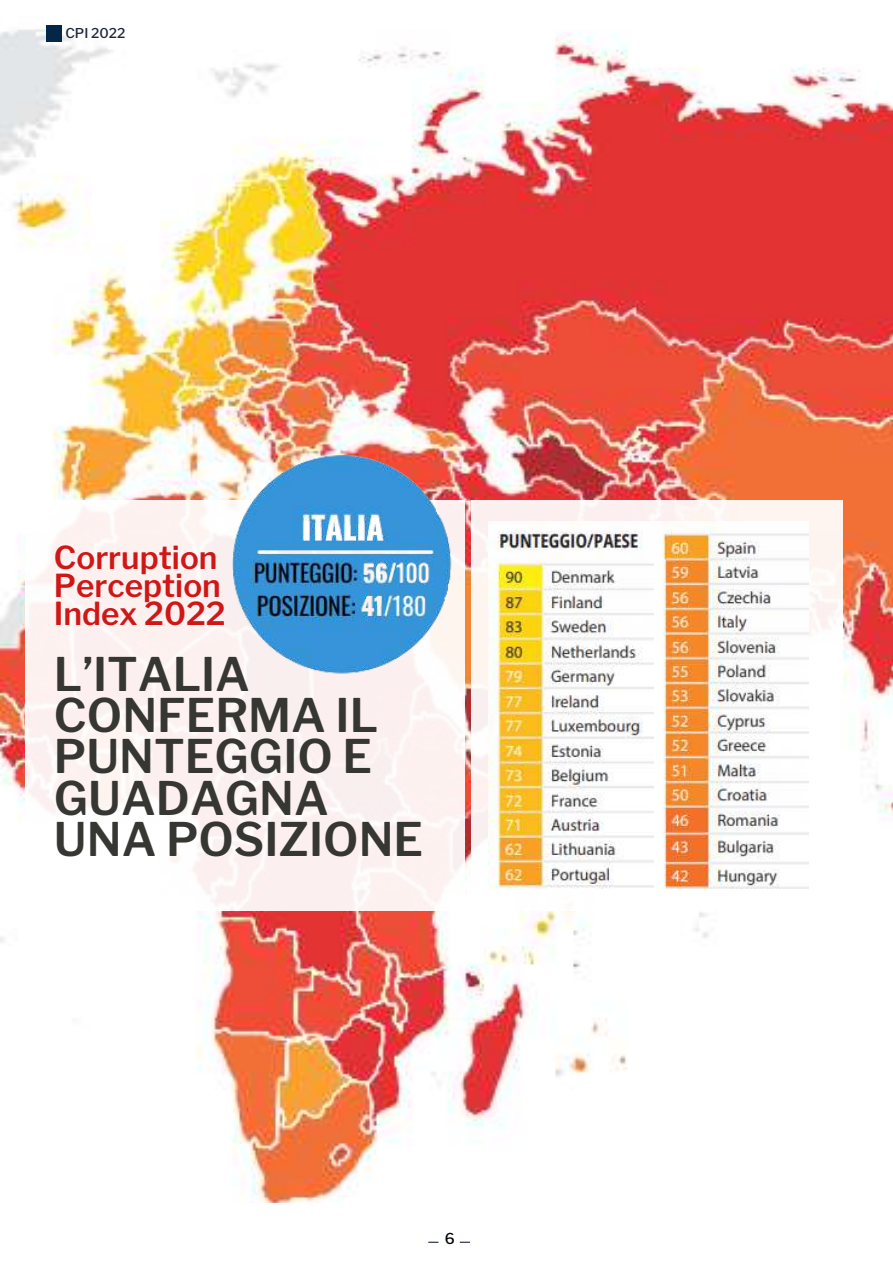
<style>
.page{position:relative;width:893px;height:1264px;background:#fff}
.page>*{position:absolute;margin:0;border:0;box-sizing:border-box;transform-origin:0 0}
.t1{font:600 46.05px/41.2px "Libre Franklin";color:#363633}
.t2{font:600 31.5px/28px "Libre Franklin";color:#cf1717}
.t3{font:500 15px "Libre Franklin";color:#000}
.t4{font:500 13.5px "Libre Franklin";color:#1b253c}
</style>
<div class="page">
<img style="left:0;top:29px;width:892px;height:1173px">
<div style="left:46px;top:25px;width:16px;height:17px;background:#052747"></div>
<div style="left:471px;top:500px;width:371px;height:410px;background:linear-gradient(to right,#fdf4f5,#fffbf9)"></div>
<img style="left:654px;top:521px;width:154px;height:374px">
<div style="left:25px;top:500px;width:439px;height:410px;background:linear-gradient(to right,#fdf6f6,#fcf0f0)"></div>
<img style="left:223px;top:453px;width:235px;height:224px">
<img style="left:488px;top:521px;width:166px;height:374px">
<p class="t4" style="left:65px;top:25px;width:62px">CPI 2022</p>
<p class="t2" style="left:54px;top:543px;width:173px">Corruption<br>Perception<br>Index 2022</p>
<p class="t1" style="left:54px;top:653px;width:371px">L’ITALIA<br>CONFERMA IL<br>PUNTEGGIO E<br>GUADAGNA<br>UNA POSIZIONE</p>
<p class="t3" style="left:444px;top:1229px;width:12px">6</p>
</div>
